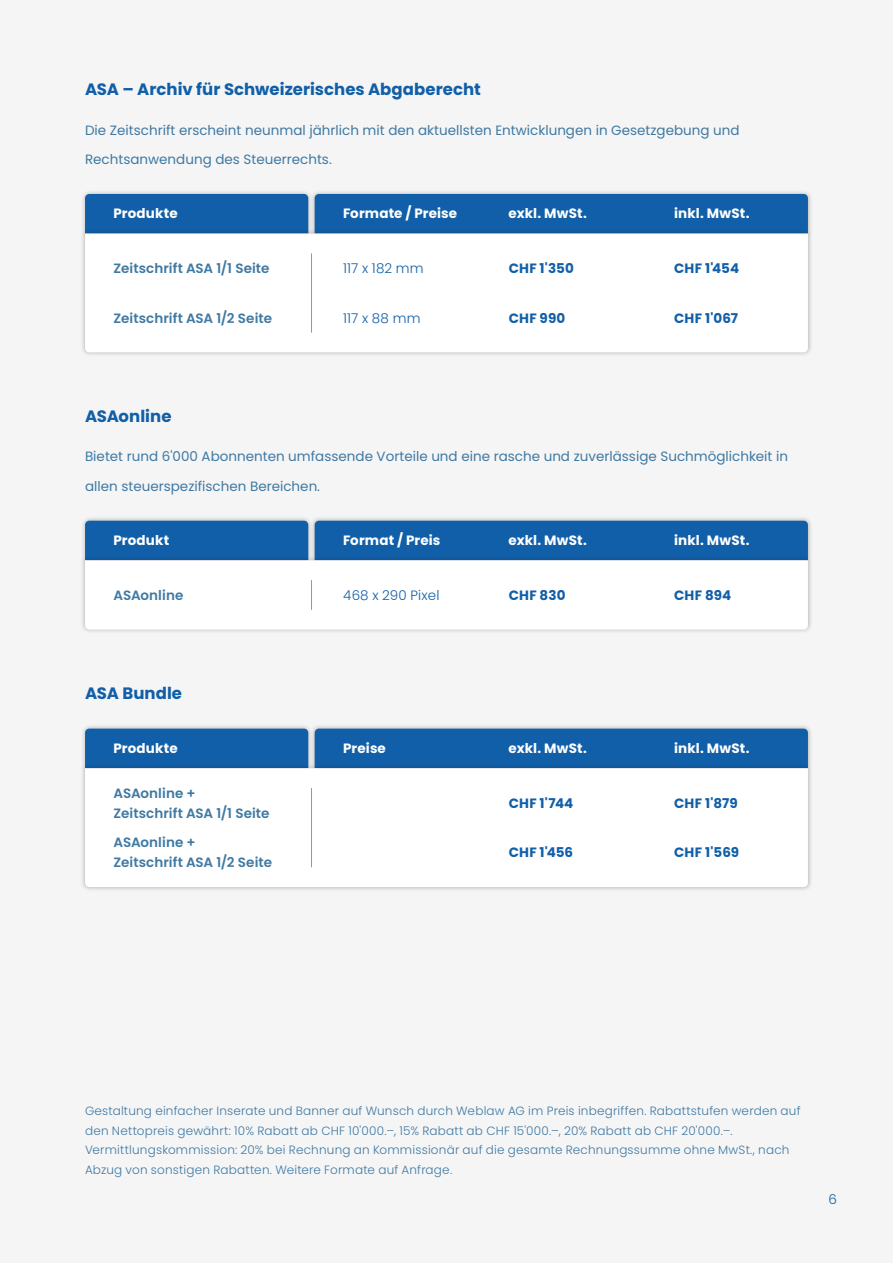
<style>
.page{position:relative;width:893px;height:1263px;background:#f5f5f6}
.page>*{position:absolute;margin:0;border:0;box-sizing:border-box;transform-origin:0 0}
.t1{font:700 16.5px "Poppins";color:#115fa8}
.t2{font:13.5px/29.7px "Poppins";color:#3f79a2}
.t3{font:600 13.5px/19.8px "Poppins";letter-spacing:.005em;color:#3f79a2}
.t4{font:700 13.5px "Poppins";letter-spacing:.01em;color:#fff}
.t5{font:700 13.5px "Poppins";letter-spacing:.01em;color:#115fa8}
.t6{font:300 13.5px "Poppins";letter-spacing:.01em;color:#115fa8}
.t7{font:300 12px/19.8px "Poppins";letter-spacing:.015em;color:#3f79a2}
</style>
<div class="page">
<div style="left:80px;top:189px;width:233px;height:49px;background:#231f20;opacity:.3"></div>
<div style="left:85px;top:194px;width:223px;height:35px;background:#115fa8"></div>
<div style="left:310px;top:189px;width:503px;height:49px;background:#231f20;opacity:.3"></div>
<div style="left:315px;top:194px;width:493px;height:35px;background:#115fa8"></div>
<div style="left:80px;top:516px;width:233px;height:49px;background:#231f20;opacity:.3"></div>
<div style="left:85px;top:521px;width:223px;height:35px;background:#115fa8"></div>
<div style="left:310px;top:516px;width:503px;height:49px;background:#231f20;opacity:.3"></div>
<div style="left:315px;top:521px;width:493px;height:35px;background:#115fa8"></div>
<div style="left:80px;top:724px;width:233px;height:49px;background:#231f20;opacity:.3"></div>
<div style="left:85px;top:729px;width:223px;height:34px;background:#115fa8"></div>
<div style="left:310px;top:724px;width:503px;height:49px;background:#231f20;opacity:.3"></div>
<div style="left:315px;top:729px;width:493px;height:34px;background:#115fa8"></div>
<div style="left:80px;top:229px;width:733px;height:128px;background:#231f20;opacity:.3"></div>
<div style="left:85px;top:234px;width:723px;height:118px;background:#fff"></div>
<div style="left:80px;top:556px;width:733px;height:78px;background:#231f20;opacity:.3"></div>
<div style="left:85px;top:560px;width:723px;height:70px;background:#fff"></div>
<hr style="left:311px;top:253px;width:1px;height:80px;background:#939598">
<hr style="left:311px;top:580px;width:1px;height:30px;background:#939598">
<div style="left:80px;top:763px;width:733px;height:129px;background:#231f20;opacity:.3"></div>
<div style="left:85px;top:768px;width:723px;height:119px;background:#fff"></div>
<hr style="left:311px;top:788px;width:1px;height:79px;background:#939598">
<h1 class="t1" style="left:85px;top:80px;width:397px">ASA – Archiv für Schweizerisches Abgaberecht</h1>
<p class="t2" style="left:85px;top:115px;width:656px">Die Zeitschrift erscheint neunmal jährlich mit den aktuellsten Entwicklungen in Gesetzgebung und<br>Rechtsanwendung des Steuerrechts.</p>
<p class="t4" style="left:114px;top:205px;width:66px">Produkte</p>
<p class="t4" style="left:343px;top:205px;width:116px">Formate / Preise</p>
<p class="t4" style="left:509px;top:205px;width:80px">exkl. MwSt.</p>
<p class="t4" style="left:674px;top:205px;width:77px">inkl. MwSt.</p>
<p class="t3" style="left:114px;top:259px;width:157px">Zeitschrift ASA 1/1 Seite</p>
<p class="t6" style="left:343px;top:261px;width:82px">117 x 182 mm</p>
<p class="t5" style="left:509px;top:261px;width:67px">CHF 1'350</p>
<p class="t5" style="left:674px;top:261px;width:66px">CHF 1'454</p>
<p class="t3" style="left:114px;top:308px;width:160px">Zeitschrift ASA 1/2 Seite</p>
<p class="t6" style="left:343px;top:310px;width:79px">117 x 88 mm</p>
<p class="t5" style="left:509px;top:310px;width:58px">CHF 990</p>
<p class="t5" style="left:674px;top:310px;width:66px">CHF 1'067</p>
<h1 class="t1" style="left:85px;top:406px;width:88px">ASAonline</h1>
<p class="t2" style="left:85px;top:442px;width:705px">Bietet rund 6'000 Abonnenten umfassende Vorteile und eine rasche und zuverlässige Suchmöglichkeit in allen steuerspezifischen Bereichen.</p>
<p class="t4" style="left:114px;top:532px;width:57px">Produkt</p>
<p class="t4" style="left:343px;top:532px;width:99px">Format / Preis</p>
<p class="t4" style="left:509px;top:532px;width:80px">exkl. MwSt.</p>
<p class="t4" style="left:674px;top:532px;width:77px">inkl. MwSt.</p>
<p class="t3" style="left:114px;top:585px;width:71px">ASAonline</p>
<p class="t6" style="left:343px;top:587px;width:98px">468 x 290 Pixel</p>
<p class="t5" style="left:509px;top:587px;width:58px">CHF 830</p>
<p class="t5" style="left:674px;top:587px;width:58px">CHF 894</p>
<h1 class="t1" style="left:85px;top:683px;width:99px">ASA Bundle</h1>
<p class="t4" style="left:114px;top:740px;width:66px">Produkte</p>
<p class="t4" style="left:343px;top:740px;width:44px">Preise</p>
<p class="t4" style="left:509px;top:740px;width:80px">exkl. MwSt.</p>
<p class="t4" style="left:674px;top:740px;width:77px">inkl. MwSt.</p>
<p class="t3" style="left:114px;top:783px;width:157px">ASAonline +<br>Zeitschrift ASA 1/1 Seite</p>
<p class="t5" style="left:509px;top:795px;width:66px">CHF 1'744</p>
<p class="t5" style="left:674px;top:795px;width:65px">CHF 1'879</p>
<p class="t3" style="left:114px;top:833px;width:160px">ASAonline +<br>Zeitschrift ASA 1/2 Seite</p>
<p class="t5" style="left:509px;top:845px;width:66px">CHF 1'456</p>
<p class="t5" style="left:674px;top:845px;width:67px">CHF 1'569</p>
<p class="t7" style="left:85px;top:1101px;width:717px">Gestaltung einfacher Inserate und Banner auf Wunsch durch Weblaw AG im Preis inbegriffen. Rabattstufen werden auf den Nettopreis gewährt: 10% Rabatt ab CHF 10'000.–, 15% Rabatt ab CHF 15'000.–, 20% Rabatt ab CHF 20'000.–.<br>Vermittlungskommission: 20% bei Rechnung an Kommissionär auf die gesamte Rechnungssumme ohne MwSt., nach Abzug von sonstigen Rabatten. Weitere Formate auf Anfrage.</p>
<p class="t6" style="left:828px;top:1191px;width:10px">6</p>
</div>
